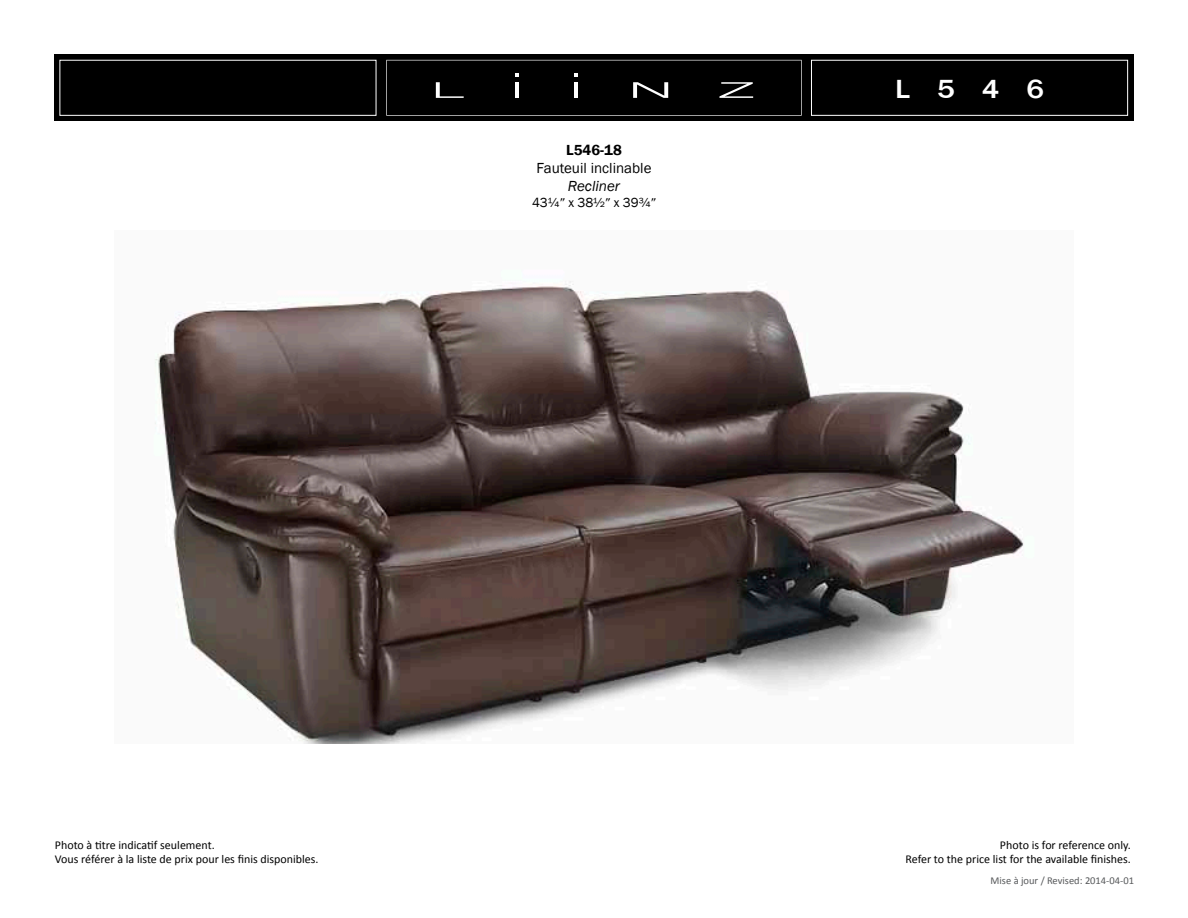
<style>
.page{position:relative;width:1188px;height:918px;background:#fff}
.page>*{position:absolute;margin:0;border:0;box-sizing:border-box;transform-origin:0 0}
.t1{font:500 27px "Franklin Gothic";color:#fff;scale:1.11 1}
.t2{font:15px "Franklin Gothic";color:#000}
.t3{font:italic 15px "Franklin Gothic";color:#000}
.t4{font:600 15px "Franklin Gothic";letter-spacing:.005em;color:#000}
.t5{font:13.5px "Franklin Gothic";color:#000}
.t6{font:12px "Calibri";color:#000}
.t7{font:10.5px "Calibri";color:#57595b}
.s1{font-family:"Chronicle Text G1"}
</style>
<div class="page">
<div style="left:54px;top:54px;width:328px;height:67px;background:#000"></div>
<div style="left:805px;top:54px;width:329px;height:67px;background:#000"></div>
<div style="left:380px;top:54px;width:428px;height:67px;background:#000"></div>
<svg style="left:386px;top:60px;width:416px;height:56px"></svg>
<div style="left:60px;top:60px;width:316px;height:56px;border:1px solid #fff"></div>
<div style="left:811px;top:60px;width:317px;height:56px;border:1px solid #fff"></div>
<img style="left:155px;top:281px;width:869px;height:463px">
<p class="t4" style="left:566px;top:141px;width:57px">L546-18</p>
<p class="t2" style="left:536px;top:159px;width:117px">Fauteuil inclinable</p>
<p class="t3" style="left:568px;top:176px;width:54px">Recliner</p>
<p class="t5" style="left:532px;top:194px;width:125px">43¼<span class="s1">"</span> x 38½<span class="s1">"</span> x 39¾<span class="s1">"</span></p>
<h1 class="t1" style="left:895px;top:73px;width:136px">L546</h1>
<p class="t6" style="left:55px;top:837px;width:161px">Photo à titre indicatif seulement.</p>
<p class="t6" style="left:1000px;top:837px;width:132px">Photo is for reference only.</p>
<p class="t6" style="left:55px;top:851px;width:265px">Vous référer à la liste de prix pour les finis disponibles.</p>
<p class="t6" style="left:906px;top:851px;width:227px">Refer to the price list for the available finishes.</p>
<p class="t7" style="left:991px;top:874px;width:145px">Mise à jour / Revised: 2014-04-01</p>
</div>
